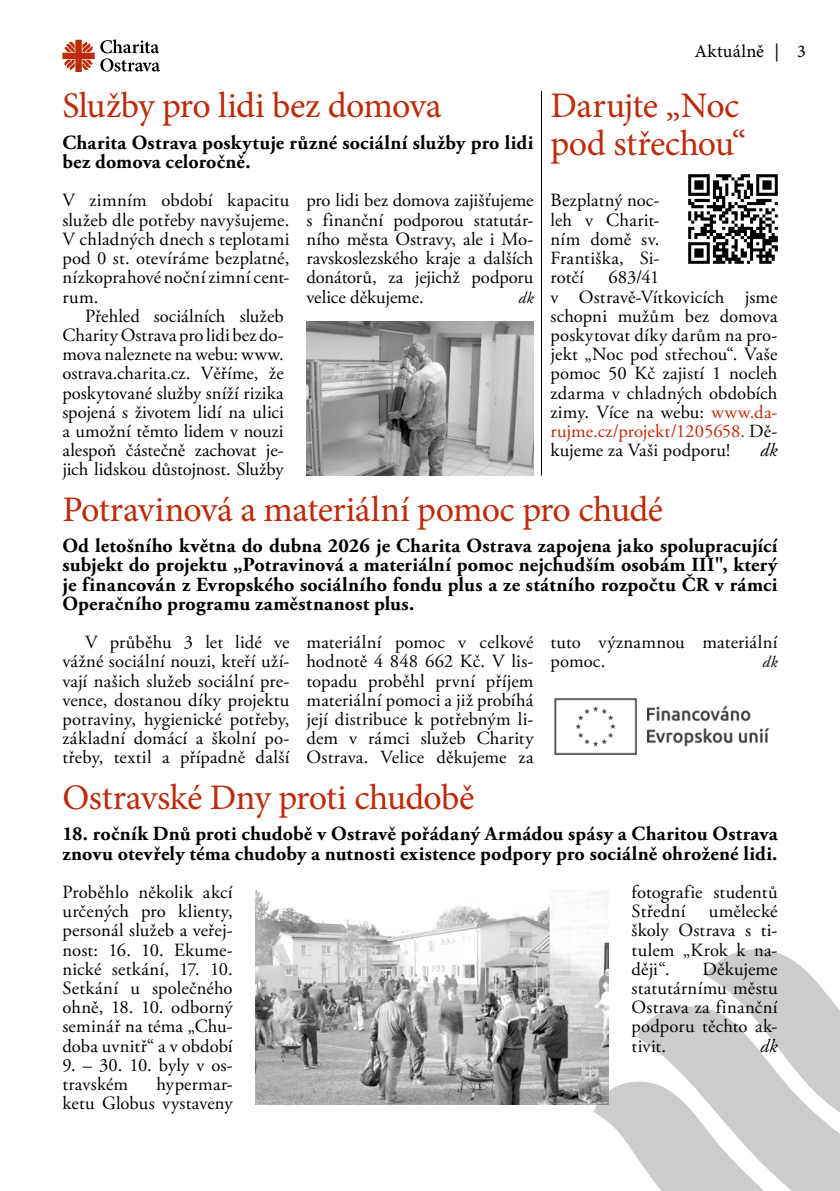
<style>
.page{position:relative;width:840px;height:1191px;background:#fff}
.page>*{position:absolute;margin:0;border:0;box-sizing:border-box;transform-origin:0 0}
.t1{font:36px/38px "Minion Pro";letter-spacing:-.015em;color:#bd2b0b}
.t2{font:700 20px/19.2px "Adobe Garamond Pro";letter-spacing:.01em;color:#000}
.t3{font:18.6px/19.2px "Adobe Garamond Pro";letter-spacing:.01em;color:#000;text-align:justify}
.t4{font:italic 18.6px "Adobe Garamond Pro";color:#000}
.t5{font:18px "Minion Pro Capt";letter-spacing:.015em;color:#000}
.t6{font:italic 16px "Adobe Garamond Pro";color:#000}
.s1{color:#bd2b0b}
</style>
<div class="page">
<svg style="left:62px;top:39px;width:98px;height:33px"></svg>
<svg style="left:593px;top:947px;width:246px;height:244px"></svg>
<img style="left:306px;top:322px;width:227px;height:153px">
<img style="left:255px;top:890px;width:353px;height:214px">
<img style="left:688px;top:174px;width:90px;height:90px">
<img style="left:554px;top:698px;width:216px;height:57px">
<hr style="left:540px;top:91px;width:1px;height:384px;background:#000">
<h1 class="t1" style="left:62px;top:87px;width:380px">Služby pro lidi bez domova</h1>
<p class="t2" style="left:62px;top:133px;width:472px">Charita Ostrava poskytuje různé sociální služby pro lidi bez domova celoročně.</p>
<p class="t3" style="left:62px;top:192px;width:228px">V zimním období kapacitu služeb dle potřeby navyšujeme.<br>V chladných dnech s teplotami pod 0 st. otevíráme bezplatné, nízkoprahové noční zimní cent&shy;rum.</p>
<p class="t3" style="left:62px;top:307px;width:223px;text-indent:23px">Přehled sociálních služeb Charity Ostrava pro lidi bez do&shy;mova naleznete na webu: www. ostrava.charita.cz. Věříme, že poskytované služby sníží rizika spojená s životem lidí na ulici a umožní těmto lidem v nouzi alespoň částečně zachovat je&shy;jich lidskou důstojnost. Služby</p>
<p class="t3" style="left:306px;top:192px;width:228px">pro lidi bez domova zajišťujeme s finanční podporou statutár&shy;ního města Ostravy, ale i Mo&shy;ravskoslezského kraje a dalších donátorů, za jejichž podporu velice děkujeme.</p>
<p class="t6" style="left:518px;top:288px;width:17px">dk</p>
<p class="t5" style="left:774px;top:39px;width:33px">| 3</p>
<p class="t5" style="left:694px;top:39px;width:71px">Aktuálně</p>
<h1 class="t1" style="left:550px;top:87px;width:197px">Darujte „Noc pod střechou“</h1>
<p class="t3" style="left:550px;top:192px;width:110px">Bezplatný noc&shy;leh v Charit&shy;ním domě sv.<br>Františka, Si&shy;rotčí</p>
<p class="t3" style="left:550px;top:268px;width:228px;text-align:left;text-indent:58px">683/41<br>v Ostravě-Vítkovicích jsme schopni mužům bez domova poskytovat díky darům na pro&shy;jekt „Noc pod střechou“. Vaše pomoc 50 Kč zajistí 1 nocleh zdarma v chladných obdobích zimy. Více na webu: <span class="s1">www.da&shy;rujme.cz/projekt/1205658.</span> Dě&shy;kujeme za Vaši podporu!</p>
<p class="t4" style="left:759px;top:439px;width:19px">dk</p>
<h1 class="t1" style="left:62px;top:490px;width:602px">Potravinová a materiální pomoc pro chudé</h1>
<p class="t2" style="left:62px;top:536px;width:716px;text-align:justify">Od letošního května do dubna 2026 je Charita Ostrava zapojena jako spolupracující subjekt do projektu „Potravinová a materiální pomoc nejchudším osobám III", který je financován z Evropského sociálního fondu plus a ze státního rozpočtu ČR v rámci Operačního programu zaměstnanost plus.</p>
<p class="t3" style="left:62px;top:633px;width:228px;text-indent:23px">V průběhu 3 let lidé ve vážné sociální nouzi, kteří uží&shy;vají našich služeb sociální pre&shy;vence, dostanou díky projektu potraviny, hygienické potřeby, základní domácí a školní po&shy;třeby, textil a případně další</p>
<p class="t3" style="left:306px;top:633px;width:228px">materiální pomoc v celkové hodnotě 4 848 662 Kč. V lis&shy;topadu proběhl první příjem materiální pomoci a již probíhá její distribuce k potřebným li&shy;dem v rámci služeb Charity Ostrava. Velice děkujeme za</p>
<p class="t3" style="left:550px;top:633px;width:228px">tuto významnou materiální pomoc.</p>
<p class="t6" style="left:762px;top:653px;width:17px">dk</p>
<h1 class="t1" style="left:62px;top:778px;width:413px">Ostravské Dny proti chudobě</h1>
<p class="t2" style="left:62px;top:824px;width:716px">18. ročník Dnů proti chudobě v Ostravě pořádaný Armádou spásy a Charitou Ostrava znovu otevřely téma chudoby a nutnosti existence podpory pro sociálně ohrožené lidi.</p>
<p class="t3" style="left:62px;top:883px;width:172px">Proběhlo několik akcí určených pro klienty, personál služeb a veřej&shy;nost: 16. 10. Ekume&shy;nické setkání, 17. 10.<br>Setkání u společného ohně, 18. 10. odborný seminář na téma „Chu&shy;doba uvnitř“ a v období</p>
<p class="t3" style="left:62px;top:1056px;width:172px">9. – 30. 10. byly v os&shy;travském</p>
<p class="t3" style="left:631px;top:883px;width:147px">fotografie studentů Střední umělecké školy Ostrava s ti&shy;tulem „Krok k na&shy;ději“.</p>
<p class="t3" style="left:631px;top:960px;width:147px;text-indent:71px">Děkujeme statutárnímu městu Ostrava za finanční podporu těchto ak&shy;tivit.</p>
<p class="t4" style="left:759px;top:1034px;width:19px">dk</p>
<p class="t3" style="left:62px;top:1075px;width:172px;text-align:right">hypermar-<br>ketu Globus vystaveny</p>
</div>
